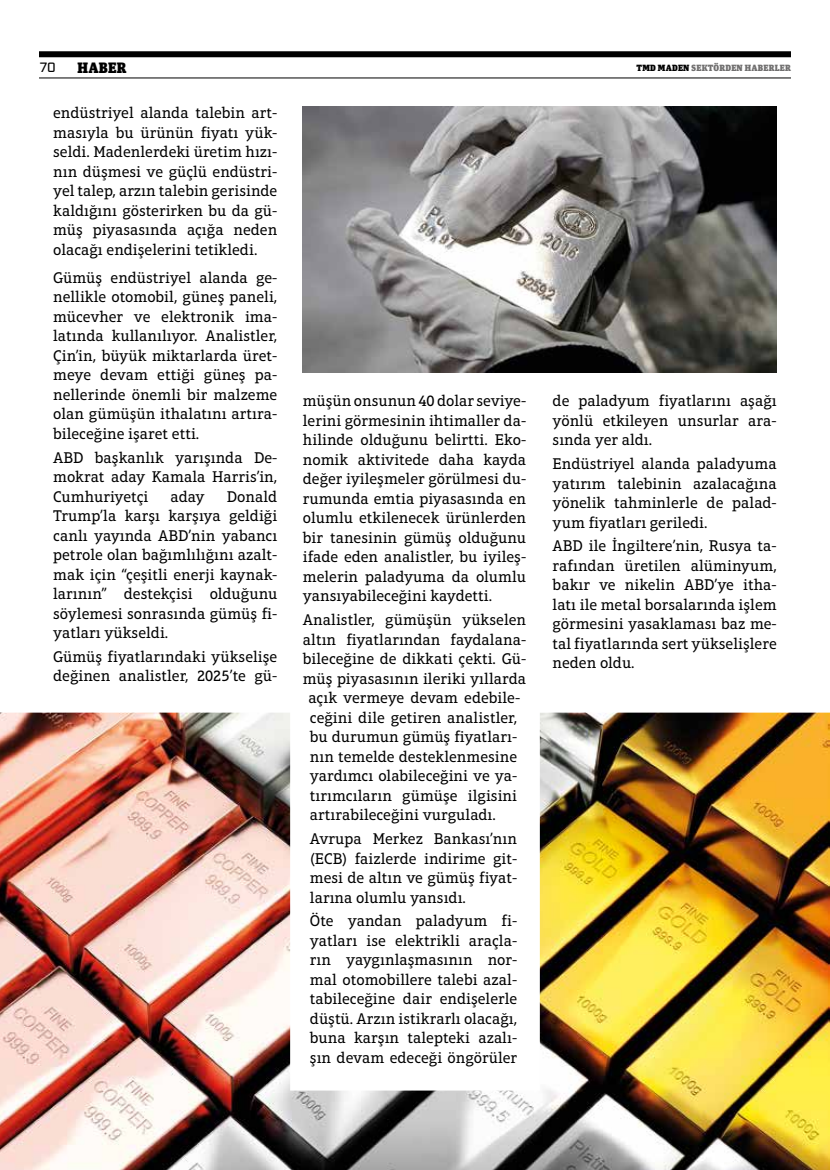
<style>
.page{position:relative;width:830px;height:1170px;background:#fff}
.page>*{position:absolute;margin:0;border:0;box-sizing:border-box;transform-origin:0 0}
.t1{font:15.75px/19.5px "Aptifer Slab LT Pro";color:#000;text-align:justify}
.t2{font:900 15px "Unit Slab Pro";letter-spacing:.02em;color:#000}
.t3{font:500 13.5px "Industry";color:#000}
.t4{font:900 9px "Unit Slab Pro";letter-spacing:.02em;color:#706f6f}
.s1{color:#000}
</style>
<div class="page">
<img style="left:303px;top:106px;width:473px;height:267px">
<img style="left:0;top:712px;width:829px;height:457px">
<div style="left:39px;top:51px;width:751px;height:6px;background:#000"></div>
<hr style="left:39px;top:78px;width:751px;height:1px;background:#000">
<p class="t3" style="left:40px;top:60px;width:17px">70</p>
<p class="t2" style="left:77px;top:57px;width:51px">HABER</p>
<p class="t4" style="left:636px;top:61px;width:156px"><span class="s1">TMD MADEN</span> SEKTÖRDEN HABERLER</p>
<p class="t1" style="left:53px;top:103px;width:225px">endüstriyel alanda talebin art&shy;masıyla bu ürünün fiyatı yük&shy;seldi. Madenlerdeki üretim hızı&shy;nın düşmesi ve güçlü endüstri&shy;yel talep, arzın talebin gerisinde kaldığını gösterirken bu da gü&shy;müş piyasasında açığa neden olacağı endişelerini tetikledi.</p>
<p class="t1" style="left:53px;top:268px;width:225px">Gümüş endüstriyel alanda ge&shy;nellikle otomobil, güneş paneli, mücevher ve elektronik ima&shy;latında kullanılıyor. Analistler, Çin’in, büyük miktarlarda üret&shy;meye devam ettiği güneş pa&shy;nellerinde önemli bir malzeme olan gümüşün ithalatını artıra&shy;bileceğine işaret etti.</p>
<p class="t1" style="left:53px;top:447px;width:225px">ABD başkanlık yarışında De&shy;mokrat aday Kamala Harris’in, Cumhuriyetçi</p>
<p class="t1" style="left:53px;top:486px;width:225px;text-indent:173px">Donald Trump’la karşı karşıya geldiği canlı yayında ABD’nin yabancı petrole olan bağımlılığını azalt&shy;mak için “çeşitli enerji kaynak&shy;larının” destekçisi olduğunu söylemesi sonrasında gümüş fi&shy;yatları yükseldi.</p>
<p class="t1" style="left:53px;top:647px;width:225px">Gümüş fiyatlarındaki yükselişe değinen analistler, 2025’te gü-</p>
<p class="t1" style="left:170px;top:486px;width:36px">aday</p>
<p class="t1" style="left:303px;top:391px;width:225px">müşün onsunun 40 dolar seviye&shy;lerini görmesinin ihtimaller da&shy;hilinde olduğunu belirtti. Eko&shy;nomik aktivitede daha kayda değer iyileşmeler görülmesi du&shy;rumunda emtia piyasasında en olumlu etkilenecek ürünlerden bir tanesinin gümüş olduğunu ifade eden analistler, bu iyileş&shy;melerin paladyuma da olumlu yansıyabileceğini kaydetti.</p>
<p class="t1" style="left:303px;top:610px;width:225px">Analistler, gümüşün yükselen</p>
<p class="t1" style="left:303px;top:629px;width:225px">altın fiyatlarından faydalana-</p>
<p class="t1" style="left:303px;top:649px;width:225px">bileceğine de dikkati çekti. Gü-</p>
<p class="t1" style="left:303px;top:668px;width:225px">müş piyasasının ileriki yıllarda</p>
<p class="t1" style="left:308px;top:688px;width:213px">açık vermeye devam edebile-</p>
<p class="t1" style="left:310px;top:707px;width:209px">ceğini dile getiren analistler,</p>
<p class="t1" style="left:310px;top:727px;width:208px">bu durumun gümüş fiyatları-</p>
<p class="t1" style="left:310px;top:746px;width:209px">nın temelde desteklenmesine</p>
<p class="t1" style="left:310px;top:766px;width:209px">yardımcı olabileceğini ve ya-</p>
<p class="t1" style="left:310px;top:785px;width:209px">tırımcıların gümüşe ilgisini</p>
<p class="t1" style="left:310px;top:805px;width:187px">artırabileceğini vurguladı.</p>
<p class="t1" style="left:310px;top:828px;width:209px">Avrupa Merkez Bankası’nın (ECB) faizlerde indirime git&shy;mesi de altın ve gümüş fiyat&shy;larına olumlu yansıdı.</p>
<p class="t1" style="left:310px;top:911px;width:209px">Öte yandan paladyum fi&shy;yatları ise elektrikli araçla&shy;rın yaygınlaşmasının nor&shy;mal otomobillere talebi azal&shy;tabileceğine dair endişelerle düştü. Arzın istikrarlı olacağı, buna karşın talepteki azalı&shy;şın devam edeceği öngörüler</p>
<p class="t1" style="left:552px;top:391px;width:225px">de paladyum fiyatlarını aşağı yönlü etkileyen unsurlar ara&shy;sında yer aldı.</p>
<p class="t1" style="left:552px;top:454px;width:225px">Endüstriyel alanda paladyuma yatırım talebinin azalacağına yönelik tahminlerle de palad&shy;yum fiyatları geriledi.</p>
<p class="t1" style="left:552px;top:536px;width:225px">ABD ile İngiltere’nin, Rusya ta&shy;rafından üretilen alüminyum, bakır ve nikelin ABD’ye itha&shy;latı ile metal borsalarında işlem görmesini yasaklaması baz me&shy;tal fiyatlarında sert yükselişlere neden oldu.</p>
</div>
